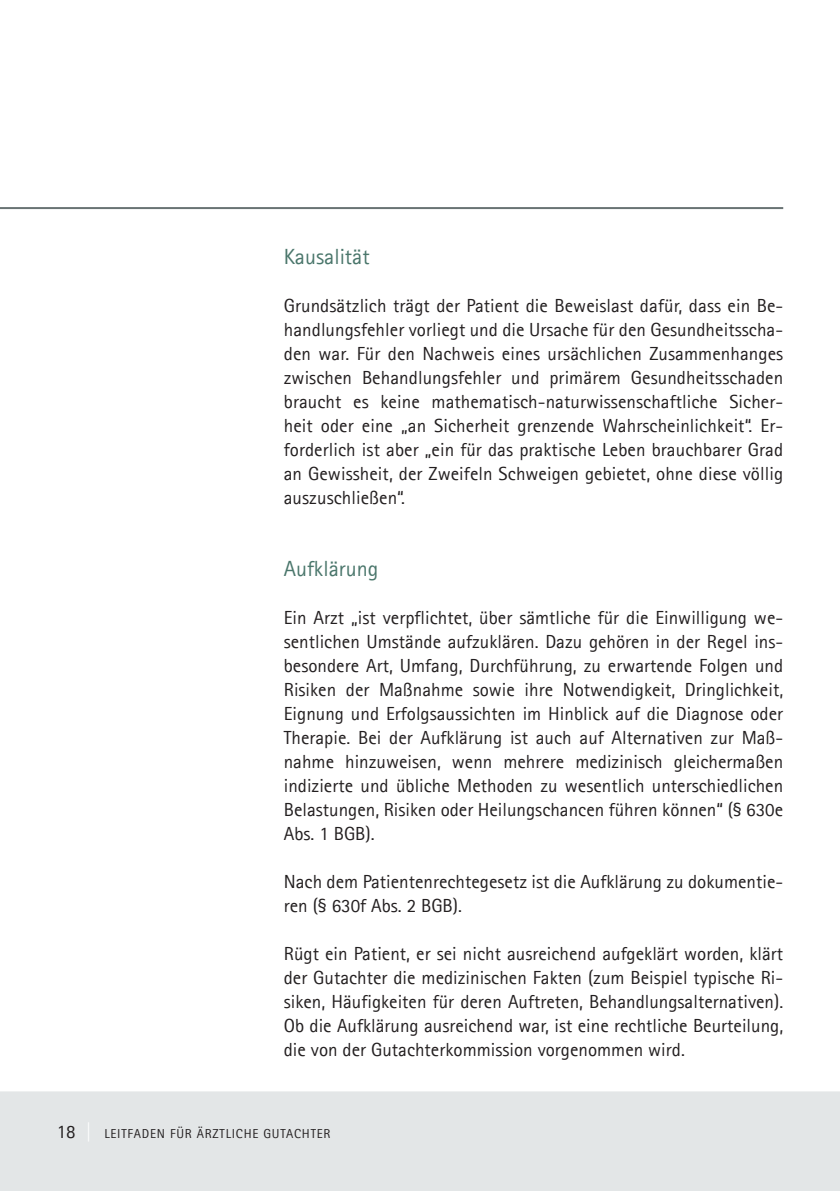
<style>
.page{position:relative;width:840px;height:1191px;background:#fff}
.page>*{position:absolute;margin:0;border:0;box-sizing:border-box;transform-origin:0 0}
.t1{font:22px "Agfa Rotis Sans Serif";color:#4a766b}
.t2{font:19px/24px "Agfa Rotis Sans Serif";color:#231f20;text-align:justify}
.t3{font:13px "Agfa Rotis Sans Serif";letter-spacing:.06em;color:#231f20}
.s1{font-size:19px}
.s2{font-size:19px;color:#fff}
</style>
<div class="page">
<div style="left:0;top:1091px;width:839px;height:100px;background:#e3e6e7"></div>
<hr style="left:0;top:207px;width:782px;height:2px;background:#697374">
<p class="t1" style="left:283px;top:244px;width:87px">Kausalität</p>
<p class="t2" style="left:283px;top:293px;width:500px">Grundsätzlich trägt der Patient die Beweislast dafür, dass ein Be&shy;handlungsfehler vorliegt und die Ursache für den Gesundheitsscha&shy;den war. Für den Nachweis eines ursächlichen Zusammenhanges zwischen Behandlungsfehler und primärem Gesundheitsschaden braucht es keine mathematisch-naturwissenschaftliche Sicher&shy;heit oder eine „an Sicherheit grenzende Wahrscheinlichkeit“. Er&shy;forderlich ist aber „ein für das praktische Leben brauchbarer Grad an Gewissheit, der Zweifeln Schweigen gebietet, ohne diese völlig auszuschließen“.</p>
<p class="t1" style="left:283px;top:556px;width:96px">Aufklärung</p>
<p class="t2" style="left:283px;top:605px;width:500px">Ein Arzt „ist verpflichtet, über sämtliche für die Einwilligung we&shy;sentlichen Umstände aufzuklären. Dazu gehören in der Regel ins&shy;besondere Art, Umfang, Durchführung, zu erwartende Folgen und Risiken der Maßnahme sowie ihre Notwendigkeit, Dringlichkeit, Eignung und Erfolgsaussichten im Hinblick auf die Diagnose oder Therapie. Bei der Aufklärung ist auch auf Alternativen zur Maß&shy;nahme hinzuweisen, wenn mehrere medizinisch gleichermaßen indizierte und übliche Methoden zu wesentlich unterschiedlichen Belastungen, Risiken oder Heilungschancen führen können“ (§ 630e Abs. 1 BGB).</p>
<p class="t2" style="left:283px;top:869px;width:500px">Nach dem Patientenrechtegesetz ist die Aufklärung zu dokumentie&shy;ren (§ 630f Abs. 2 BGB).</p>
<p class="t2" style="left:283px;top:941px;width:500px">Rügt ein Patient, er sei nicht ausreichend aufgeklärt worden, klärt der Gutachter die medizinischen Fakten (zum Beispiel typische Ri&shy;siken, Häufigkeiten für deren Auftreten, Behandlungsalternativen).<br>Ob die Aufklärung ausreichend war, ist eine rechtliche Beurteilung, die von der Gutachterkommission vorgenommen wird.</p>
<p class="t3" style="left:57px;top:1125px;width:275px"><span class="s1">18</span> <span class="s2">|</span> LEITFADEN FÜR ÄRZTLICHE GUTACHTER</p>
</div>
